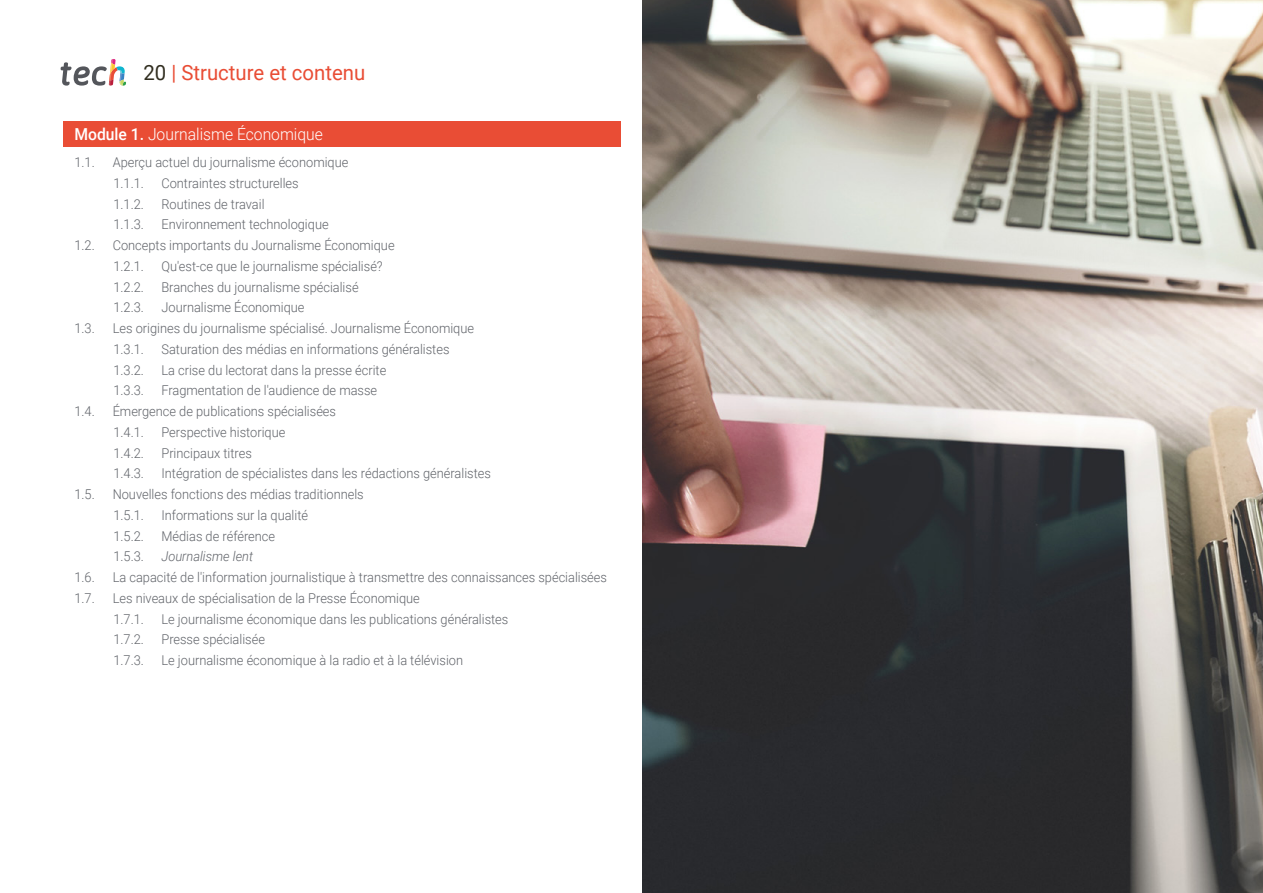
<style>
.page{position:relative;width:1263px;height:893px;background:#fff}
.page>*{position:absolute;margin:0;border:0;box-sizing:border-box;transform-origin:0 0}
.t1{font:21px "Roboto";color:#e94d35}
.t2{font:300 16.5px "Roboto";color:#fff;scale:.95 1}
.t3{font:300 13.5px/20.7px "Roboto";color:#61646a;scale:.95 1}
.t4{font:italic 300 13.5px "Roboto";color:#61646a;scale:.95 1}
.s1{color:#312e20}
.s2{font-weight:500}
</style>
<div class="page">
<svg style="left:61px;top:59px;width:65px;height:27px"></svg>
<div style="left:63px;top:121px;width:558px;height:25px;background:#e94d35"></div>
<img style="left:642px;top:0;width:621px;height:893px">
<h1 class="t1" style="left:144px;top:57px;width:223px"><span class="s1">20</span> | Structure et contenu</h1>
<p class="t2" style="left:74px;top:123px;width:263px"><span class="s2">Module 1.</span> Journalisme Économique</p>
<p class="t3" style="left:74px;top:151px;width:23px">1.1.</p>
<p class="t3" style="left:113px;top:151px;width:250px">Aperçu actuel du journalisme économique<br>1.1.1.</p>
<p class="t3" style="left:161px;top:172px;width:146px">Contraintes structurelles</p>
<p class="t3" style="left:113px;top:193px;width:34px">1.1.2.</p>
<p class="t3" style="left:161px;top:193px;width:110px">Routines de travail</p>
<p class="t3" style="left:113px;top:214px;width:34px">1.1.3.</p>
<p class="t3" style="left:161px;top:214px;width:178px">Environnement technologique</p>
<p class="t3" style="left:74px;top:234px;width:23px">1.2.</p>
<p class="t3" style="left:113px;top:234px;width:298px">Concepts importants du Journalisme Économique<br>1.2.1.</p>
<p class="t3" style="left:161px;top:255px;width:235px">Qu'est-ce que le journalisme spécialisé?</p>
<p class="t3" style="left:113px;top:276px;width:34px">1.2.2.</p>
<p class="t3" style="left:161px;top:276px;width:209px">Branches du journalisme spécialisé</p>
<p class="t3" style="left:113px;top:297px;width:34px">1.2.3.</p>
<p class="t3" style="left:161px;top:297px;width:152px">Journalisme Économique</p>
<p class="t3" style="left:74px;top:317px;width:23px">1.3.</p>
<p class="t3" style="left:113px;top:317px;width:382px">Les origines du journalisme spécialisé. Journalisme Économique<br>1.3.1.</p>
<p class="t3" style="left:161px;top:338px;width:305px">Saturation des médias en informations généralistes</p>
<p class="t3" style="left:113px;top:359px;width:34px">1.3.2.</p>
<p class="t3" style="left:161px;top:359px;width:238px">La crise du lectorat dans la presse écrite</p>
<p class="t3" style="left:113px;top:380px;width:34px">1.3.3.</p>
<p class="t3" style="left:161px;top:380px;width:229px">Fragmentation de l'audience de masse</p>
<p class="t3" style="left:74px;top:400px;width:23px">1.4.</p>
<p class="t3" style="left:113px;top:400px;width:237px">Émergence de publications spécialisées<br>1.4.1.</p>
<p class="t3" style="left:161px;top:421px;width:132px">Perspective historique</p>
<p class="t3" style="left:113px;top:442px;width:34px">1.4.2.</p>
<p class="t3" style="left:161px;top:442px;width:97px">Principaux titres</p>
<p class="t3" style="left:113px;top:463px;width:34px">1.4.3.</p>
<p class="t3" style="left:161px;top:463px;width:348px">Intégration de spécialistes dans les rédactions généralistes</p>
<p class="t3" style="left:74px;top:483px;width:23px">1.5.</p>
<p class="t3" style="left:113px;top:483px;width:266px">Nouvelles fonctions des médias traditionnels<br>1.5.1.</p>
<p class="t3" style="left:161px;top:504px;width:156px">Informations sur la qualité</p>
<p class="t3" style="left:113px;top:525px;width:34px">1.5.2.</p>
<p class="t3" style="left:161px;top:525px;width:121px">Médias de référence</p>
<p class="t3" style="left:113px;top:546px;width:34px">1.5.3.</p>
<p class="t4" style="left:161px;top:547px;width:98px">Journalisme lent</p>
<p class="t3" style="left:74px;top:566px;width:23px">1.6.</p>
<p class="t3" style="left:113px;top:566px;width:522px">La capacité de l'information journalistique à transmettre des connaissances spécialisées</p>
<p class="t3" style="left:74px;top:587px;width:23px">1.7.</p>
<p class="t3" style="left:113px;top:587px;width:325px">Les niveaux de spécialisation de la Presse Économique<br>1.7.1.</p>
<p class="t3" style="left:161px;top:608px;width:367px">Le journalisme économique dans les publications généralistes</p>
<p class="t3" style="left:113px;top:629px;width:34px">1.7.2.</p>
<p class="t3" style="left:161px;top:629px;width:110px">Presse spécialisée</p>
<p class="t3" style="left:113px;top:649px;width:34px">1.7.3.</p>
<p class="t3" style="left:161px;top:649px;width:319px">Le journalisme économique à la radio et à la télévision</p>
</div>
